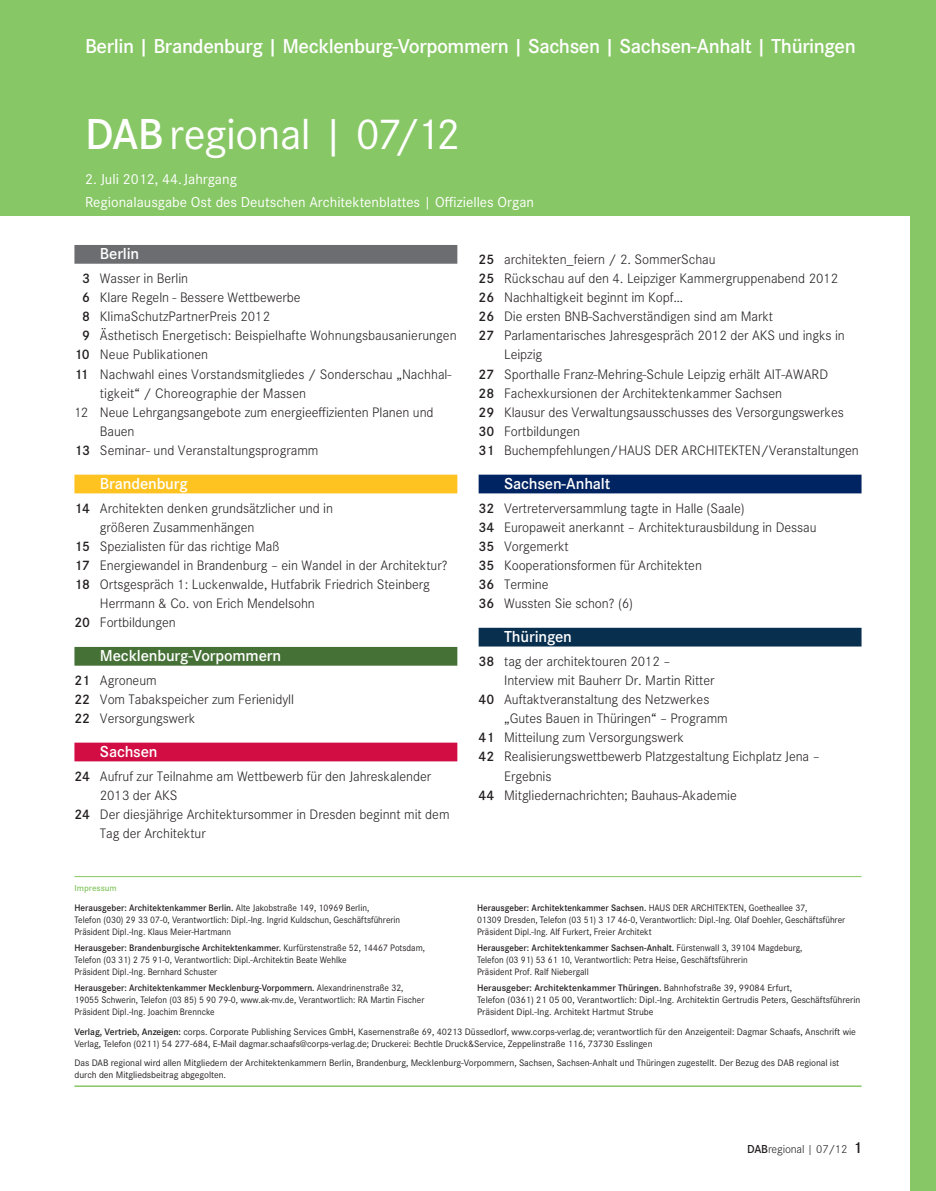
<style>
.page{position:relative;width:936px;height:1191px;background:#fff}
.page>*{position:absolute;margin:0;border:0;box-sizing:border-box;transform-origin:0 0}
.t1{font:45px "Corporate S";letter-spacing:-.01em;color:#fff}
.t2{font:600 21px "Corporate S";letter-spacing:-.02em;color:#fff}
.t3{font:600 16.5px "Corporate S";letter-spacing:-.01em;color:#fff}
.t4{font:15px/22.5px "Corporate S";color:#fff}
.t5{font:300 14.25px/19.2px "Corporate S";letter-spacing:-.005em;color:#231f20}
.t6{font:300 12px "Corporate S";letter-spacing:-.01em;color:#231f20}
.t7{font:9.75px/12px "Corporate S";color:#231f20;scale:.95 1}
.t8{font:9.75px/12px "Corporate S";color:#231f20}
.t9{font:600 9px "Corporate S";color:#87c765}
.s1{font-weight:600}
.s2{font-weight:600;font-size:16.5px}
</style>
<div class="page">
<div style="left:910px;top:0;width:25px;height:1191px;background:#87c765"></div>
<div style="left:1px;top:0;width:934px;height:216px;background:#87c765"></div>
<div style="left:74px;top:245px;width:383px;height:19px;background:#6c6d70"></div>
<div style="left:74px;top:474px;width:383px;height:19px;background:#fec221"></div>
<div style="left:74px;top:647px;width:383px;height:18px;background:#467136"></div>
<div style="left:74px;top:742px;width:383px;height:19px;background:#d20d44"></div>
<div style="left:478px;top:474px;width:383px;height:19px;background:#002361"></div>
<div style="left:478px;top:628px;width:383px;height:18px;background:#092f4f"></div>
<hr style="left:74px;top:1086px;width:787px;height:1px;background:#87c765">
<hr style="left:74px;top:1085px;width:787px;height:1px;background:#87c765">
<hr style="left:74px;top:876px;width:787px;height:1px;background:#87c765">
<p class="t2" style="left:85px;top:31px;width:772px">Berlin | Brandenburg | Mecklenburg-Vorpommern | Sachsen | Sachsen-Anhalt | Thüringen</p>
<p class="t1" style="left:85px;top:101px;width:377px"><span class="s1">DAB</span> regional | 07/12</p>
<p class="t4" style="left:85px;top:167px;width:450px">2. Juli 2012, 44. Jahrgang<br>Regionalausgabe Ost des Deutschen Architektenblattes | Offizielles Organ</p>
<p class="t3" style="left:100px;top:241px;width:41px">Berlin</p>
<p class="t5" style="left:82px;top:269px;width:107px"><span class="s1">3</span> Wasser in Berlin</p>
<p class="t5" style="left:82px;top:288px;width:220px"><span class="s1">6</span> Klare Regeln - Bessere Wettbewerbe</p>
<p class="t5" style="left:82px;top:307px;width:189px"><span class="s1">8</span> KlimaSchutzPartnerPreis 2012</p>
<p class="t5" style="left:82px;top:326px;width:376px"><span class="s1">9</span> Ästhetisch Energetisch: Beispielhafte Wohnungsbausanierungen</p>
<p class="t5" style="left:74px;top:345px;width:135px"><span class="s1">10</span> Neue Publikationen</p>
<p class="t5" style="left:74px;top:364px;width:378px"><span class="s1">11</span> Nachwahl eines Vorstandsmitgliedes / Sonderschau „Nachhal-</p>
<p class="t5" style="left:100px;top:383px;width:208px">tigkeit“ / Choreographie der Massen</p>
<p class="t5" style="left:74px;top:403px;width:361px">12 Neue Lehrgangsangebote zum energieeffizienten Planen und</p>
<p class="t5" style="left:100px;top:422px;width:36px">Bauen</p>
<p class="t5" style="left:74px;top:441px;width:245px"><span class="s1">13</span> Seminar- und Veranstaltungsprogramm</p>
<p class="t3" style="left:100px;top:471px;width:89px">Brandenburg</p>
<p class="t5" style="left:74px;top:498px;width:260px"><span class="s1">14</span> Architekten denken grundsätzlicher und in</p>
<p class="t5" style="left:100px;top:517px;width:156px">größeren Zusammenhängen</p>
<p class="t5" style="left:74px;top:536px;width:206px"><span class="s1">15</span> Spezialisten für das richtige Maß</p>
<p class="t5" style="left:74px;top:556px;width:374px"><span class="s1">17</span> Energiewandel in Brandenburg – ein Wandel in der Architektur?</p>
<p class="t5" style="left:74px;top:575px;width:357px"><span class="s1">18</span> Ortsgespräch 1: Luckenwalde, Hutfabrik Friedrich Steinberg</p>
<p class="t5" style="left:100px;top:594px;width:216px">Herrmann &amp; Co. von Erich Mendelsohn</p>
<p class="t5" style="left:74px;top:613px;width:103px"><span class="s1">20</span> Fortbildungen</p>
<p class="t3" style="left:100px;top:643px;width:183px">Mecklenburg-Vorpommern</p>
<p class="t5" style="left:74px;top:670px;width:221px"><span class="s1">21</span> Agroneum<br><span class="s1">22</span> Vom Tabakspeicher zum Ferienidyll<br><span class="s1">22</span> Versorgungswerk</p>
<p class="t3" style="left:100px;top:739px;width:59px">Sachsen</p>
<p class="t5" style="left:74px;top:766px;width:358px"><span class="s1">24</span> Aufruf zur Teilnahme am Wettbewerb für den Jahreskalender</p>
<p class="t5" style="left:100px;top:785px;width:79px">2013 der AKS</p>
<p class="t5" style="left:74px;top:804px;width:376px"><span class="s1">24</span> Der diesjährige Architektursommer in Dresden beginnt mit dem</p>
<p class="t5" style="left:100px;top:823px;width:107px">Tag der Architektur</p>
<p class="t5" style="left:478px;top:249px;width:238px"><span class="s1">25</span> architekten_feiern / 2. SommerSchau</p>
<p class="t5" style="left:478px;top:269px;width:361px"><span class="s1">25</span> Rückschau auf den 4. Leipziger Kammergruppenabend 2012</p>
<p class="t5" style="left:478px;top:288px;width:206px"><span class="s1">26</span> Nachhaltigkeit beginnt im Kopf…</p>
<p class="t5" style="left:478px;top:307px;width:296px"><span class="s1">26</span> Die ersten BNB-Sachverständigen sind am Markt</p>
<p class="t5" style="left:478px;top:326px;width:368px"><span class="s1">27</span> Parlamentarisches Jahresgespräch 2012 der AKS und ingks in</p>
<p class="t5" style="left:504px;top:345px;width:40px">Leipzig</p>
<p class="t5" style="left:478px;top:364px;width:351px"><span class="s1">27</span> Sporthalle Franz-Mehring-Schule Leipzig erhält AIT-AWARD</p>
<p class="t5" style="left:478px;top:383px;width:305px"><span class="s1">28</span> Fachexkursionen der Architektenkammer Sachsen</p>
<p class="t5" style="left:478px;top:403px;width:366px"><span class="s1">29</span> Klausur des Verwaltungsausschusses des Versorgungswerkes</p>
<p class="t5" style="left:478px;top:422px;width:103px"><span class="s1">30</span> Fortbildungen</p>
<p class="t5" style="left:478px;top:441px;width:381px"><span class="s1">31</span> Buchempfehlungen/HAUS DER ARCHITEKTEN/Veranstaltungen</p>
<p class="t3" style="left:504px;top:471px;width:108px">Sachsen-Anhalt</p>
<p class="t5" style="left:478px;top:498px;width:339px"><span class="s1">32</span> Vertreterversammlung tagte in Halle (Saale)<br><span class="s1">34</span> Europaweit anerkannt – Architekturausbildung in Dessau <span class="s1">35</span> Vorgemerkt<br><span class="s1">35</span> Kooperationsformen für Architekten<br><span class="s1">36</span> Termine<br><span class="s1">36</span> Wussten Sie schon? (6)</p>
<p class="t3" style="left:504px;top:624px;width:69px">Thüringen</p>
<p class="t5" style="left:478px;top:651px;width:193px"><span class="s1">38</span> tag der architektouren 2012 –</p>
<p class="t5" style="left:504px;top:670px;width:212px">Interview mit Bauherr Dr. Martin Ritter</p>
<p class="t5" style="left:478px;top:690px;width:232px"><span class="s1">40</span> Auftaktveranstaltung des Netzwerkes</p>
<p class="t5" style="left:504px;top:709px;width:225px">„Gutes Bauen in Thüringen“ – Programm</p>
<p class="t5" style="left:478px;top:728px;width:207px"><span class="s1">41</span> Mitteilung zum Versorgungswerk</p>
<p class="t5" style="left:478px;top:747px;width:342px"><span class="s1">42</span> Realisierungswettbewerb Platzgestaltung Eichplatz Jena –</p>
<p class="t5" style="left:504px;top:766px;width:49px">Ergebnis</p>
<p class="t5" style="left:478px;top:785px;width:260px"><span class="s1">44</span> Mitgliedernachrichten; Bauhaus-Akademie</p>
<p class="t9" style="left:74px;top:881px;width:44px">Impressum</p>
<p class="t7" style="left:74px;top:900px;width:344px"><span class="s1">Herausgeber: Architektenkammer Berlin.</span> Alte Jakobstraße 149, 10969 Berlin,<br>Telefon (030) 29 33 07-0, Verantwortlich: Dipl.-Ing. Ingrid Kuldschun, Geschäftsführerin<br>Präsident Dipl.-Ing. Klaus Meier-Hartmann</p>
<p class="t7" style="left:74px;top:941px;width:370px"><span class="s1">Herausgeber: Brandenburgische Architektenkammer.</span> Kurfürstenstraße 52, 14467 Potsdam,<br>Telefon (03 31) 2 75 91-0, Verantwortlich: Dipl.-Architektin Beate Wehlke<br>Präsident Dipl.-Ing. Bernhard Schuster</p>
<p class="t7" style="left:74px;top:981px;width:370px"><span class="s1">Herausgeber: Architektenkammer Mecklenburg-Vorpommern.</span> Alexandrinenstraße 32,<br>19055 Schwerin, Telefon (03 85) 5 90 79-0, www.ak-mv.de, Verantwortlich: RA Martin Fischer<br>Präsident Dipl.-Ing. Joachim Brenncke</p>
<p class="t7" style="left:477px;top:900px;width:389px"><span class="s1">Herausgeber: Architektenkammer Sachsen.</span> HAUS DER ARCHITEKTEN, Goetheallee 37,<br>01309 Dresden, Telefon (03 51) 3 17 46-0, Verantwortlich: Dipl.-Ing. Olaf Doehler, Geschäftsführer<br>Präsident Dipl.-Ing. Alf Furkert, Freier Architekt</p>
<p class="t7" style="left:477px;top:941px;width:344px"><span class="s1">Herausgeber: Architektenkammer Sachsen-Anhalt.</span> Fürstenwall 3, 39104 Magdeburg,<br>Telefon (03 91) 53 61 10, Verantwortlich: Petra Heise, Geschäftsführerin<br>Präsident Prof. Ralf Niebergall</p>
<p class="t8" style="left:477px;top:981px;width:385px"><span class="s1">Herausgeber: Architektenkammer Thüringen.</span> Bahnhofstraße 39, 99084 Erfurt,<br>Telefon (0361) 21 05 00, Verantwortlich: Dipl.-Ing. Architektin Gertrudis Peters, Geschäftsführerin<br>Präsident Dipl.-Ing. Architekt Hartmut Strube</p>
<p class="t8" style="left:74px;top:1025px;width:783px"><span class="s1">Verlag, Vertrieb, Anzeigen:</span> corps. Corporate Publishing Services GmbH, Kasernenstraße 69, 40213 Düssedlorf, www.corps-verlag.de; verantwortlich für den Anzeigenteil: Dagmar Schaafs, Anschrift wie<br>Verlag, Telefon (0211) 54 277-684, E-Mail dagmar.schaafs@corps-verlag.de; Druckerei: Bechtle Druck&amp;Service, Zeppelinstraße 116, 73730 Esslingen</p>
<p class="t8" style="left:74px;top:1056px;width:766px">Das DAB regional wird allen Mitgliedern der Architektenkammern Berlin, Brandenburg, Mecklenburg-Vorpommern, Sachsen, Sachsen-Anhalt und Thüringen zugestellt. Der Bezug des DAB regional ist durch den Mitgliedsbeitrag abgegolten.</p>
<p class="t6" style="left:747px;top:1142px;width:117px"><span class="s1">DAB</span>regional | 07/12 <span class="s2">1</span></p>
</div>
